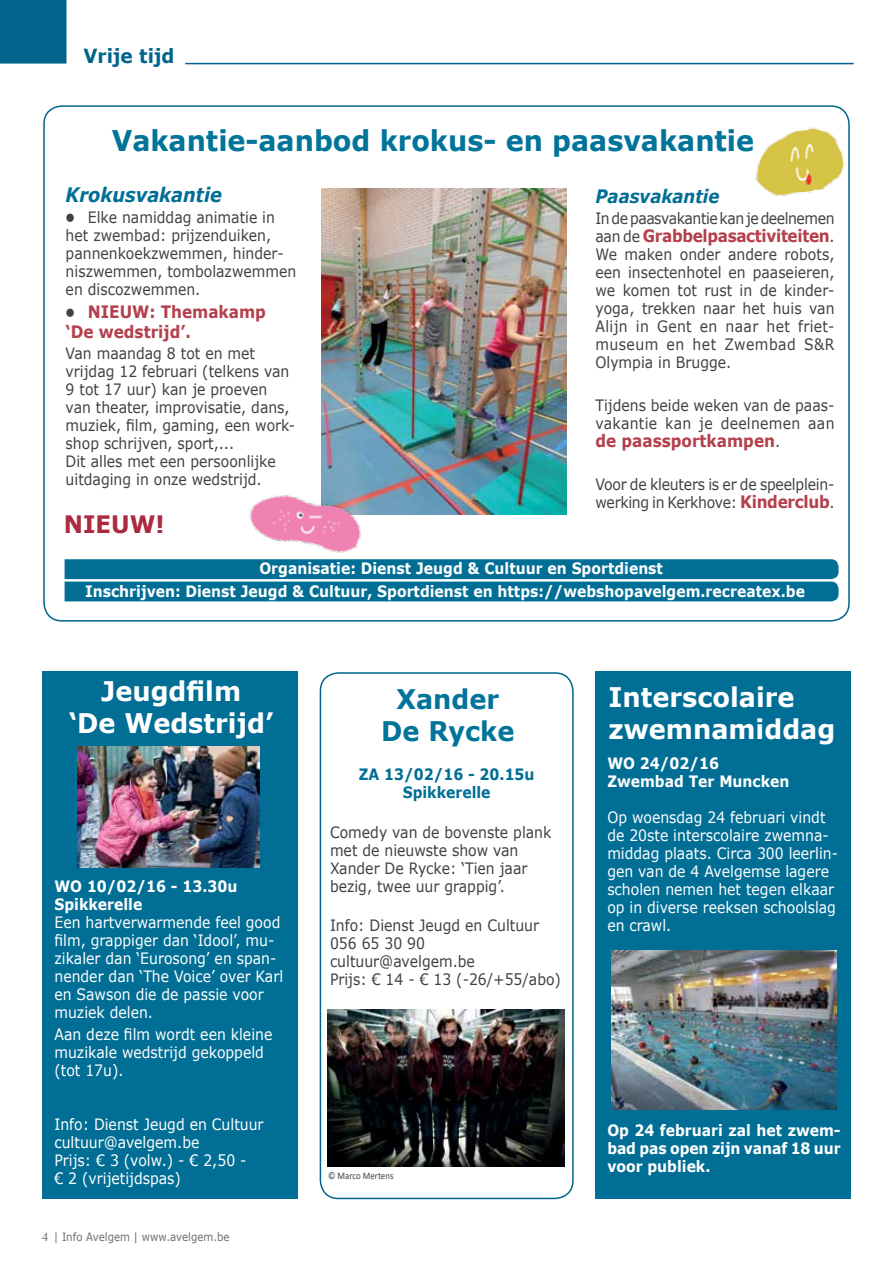
<style>
.page{position:relative;width:893px;height:1263px;background:#fff}
.page>*{position:absolute;margin:0;border:0;box-sizing:border-box;transform-origin:0 0}
.t1{font:700 28.5px "Verdana";color:#007499;scale:.95 1}
.t2{font:700 27px/32.4px "Verdana";color:#fff;text-align:center;scale:.95 1}
.t3{font:700 27px/32.4px "Verdana";color:#007499;text-align:center;scale:.95 1}
.t4{font:700 24px "Verdana";color:#ac2a40;scale:.95 1}
.t5{font:italic 700 19.95px "Verdana";color:#006e95;scale:.89 1}
.t6{font:700 19.5px "Verdana";color:#00648b;scale:.95 1}
.t7{font:italic 700 18.6px "Verdana";color:#006e95;scale:.89 1}
.t8{font:700 17.1px/19.5px "Verdana";color:#b4404c;scale:.89 1}
.t9{font:700 17.1px "Verdana";letter-spacing:-.02em;color:#b4404c;scale:.89 1}
.t10{font:15.6px/18px "Verdana";color:#414042;scale:.89 1}
.t11{font:15.6px/18px "Verdana";color:#fff;scale:.89 1}
.t12{font:700 15.6px/18px "Verdana";color:#fff;scale:.89 1}
.t13{font:15.6px "Verdana";letter-spacing:-.03em;color:#414042;scale:.89 1}
.t14{font:700 15.6px/18px "Verdana";color:#006e95;text-align:center;scale:.89 1}
.t15{font:11.4px "Verdana";color:#6d6e71;scale:.89 1}
.t16{font:10.05px "Calibri";color:#414042;scale:.89 1}
.s1{color:#414042}
.s2{font-weight:400;font-size:15.6px;color:#414042}
.s3{font-weight:700;font-size:17.1px;color:#b4404c}
.s4{font-family:"Times New Roman";font-size:12px}
</style>
<div class="page">
<div style="left:0;top:0;width:66px;height:64px;background:#00648b"></div>
<hr style="left:185px;top:63px;width:669px;height:1px;background:#00648b">
<svg style="left:65px;top:559px;width:773px;height:42px;background:#11789c"></svg>
<img style="left:322px;top:188px;width:245px;height:326px">
<img style="left:236px;top:480px;width:161px;height:92px">
<img style="left:756px;top:119px;width:94px;height:83px">
<div style="left:43px;top:671px;width:255px;height:528px;background:#006e95"></div>
<img style="left:77px;top:747px;width:182px;height:121px">
<div style="left:320px;top:672px;width:254px;height:527px;border:2px solid #00648b;border-radius:18px"></div>
<img style="left:327px;top:1009px;width:237px;height:158px">
<div style="left:595px;top:671px;width:255px;height:528px;background:#006e95"></div>
<img style="left:611px;top:951px;width:225px;height:158px">
<p class="t6" style="left:83px;top:42px;width:97px">Vrije tijd</p>
<h1 class="t1" style="left:112px;top:120px;width:678px">Vakantie-aanbod krokus- en paasvakantie</h1>
<p class="t5" style="left:66px;top:181px;width:177px">Krokusvakantie</p>
<p class="t10" style="left:66px;top:209px;width:261px">● Elke namiddag animatie in het zwembad: prijzenduiken, pannenkoekzwemmen, hinder&shy;niszwemmen, tombolazwemmen en discozwemmen.</p>
<p class="t8" style="left:66px;top:302px;width:227px"><span class="s1">●</span> NIEUW: Themakamp ‘De wedstrijd’.</p>
<p class="t10" style="left:66px;top:344px;width:259px">Van maandag 8 tot en met vrijdag 12 februari (telkens van<br>9 tot 17 uur) kan je proeven van theater, improvisatie, dans, muziek, film, gaming, een work&shy;shop schrijven, sport,...<br>Dit alles met een persoonlijke uitdaging in onze wedstrijd.</p>
<p class="t7" style="left:595px;top:183px;width:141px">Paasvakantie</p>
<p class="t13" style="left:595px;top:208px;width:270px">In de paasvakantie kan je deelnemen</p>
<p class="t9" style="left:595px;top:224px;width:270px"><span class="s2">aan de</span> Grabbelpasactiviteiten<span class="s2">.</span></p>
<p class="t10" style="left:595px;top:246px;width:270px;text-align:justify">We maken onder andere robots, een insectenhotel en paaseieren, we komen tot rust in de kinder&shy;yoga, trekken naar het huis van Alijn in Gent en naar het friet&shy;museum en het Zwembad S&amp;R Olympia in Brugge.</p>
<p class="t10" style="left:595px;top:396px;width:270px">Tijdens beide weken van de paas&shy;vakantie kan je deelnemen aan</p>
<p class="t8" style="left:595px;top:431px;width:209px">de paassportkampen<span class="s2">.</span></p>
<p class="t10" style="left:595px;top:475px;width:270px">Voor de kleuters is er de speelplein&shy;werking in Kerkhove: <span class="s3">Kinderclub</span>.</p>
<h3 class="t4" style="left:64px;top:507px;width:108px">NIEUW!</h3>
<p class="t12" style="left:259px;top:559px;width:455px">Organisatie: Dienst Jeugd &amp; Cultuur en Sportdienst</p>
<p class="t12" style="left:85px;top:582px;width:810px">Inschrijven: Dienst Jeugd &amp; Cultuur, Sportdienst en https://webshopavelgem.recreatex.be</p>
<h2 class="t2" style="left:69px;top:674px;width:217px">Jeugdfilm<br>‘De Wedstrijd’</h2>
<p class="t12" style="left:54px;top:877px;width:207px">WO 10/02/16 - 13.30u<br>Spikkerelle</p>
<p class="t11" style="left:54px;top:913px;width:258px">Een hartverwarmende feel good film, grappiger dan ‘Idool’, mu&shy;zikaler dan ‘Eurosong’ en span&shy;nender dan ‘The Voice’ over Karl en Sawson die de passie voor muziek delen.</p>
<p class="t11" style="left:54px;top:1025px;width:246px">Aan deze film wordt een kleine muzikale wedstrijd gekoppeld (tot 17u).</p>
<p class="t11" style="left:54px;top:1115px;width:236px">Info: Dienst Jeugd en Cultuur cultuur@avelgem.be<br>Prijs: € 3 (volw.) - € 2,50 -<br>€ 2 (vrijetijdspas)</p>
<p class="t15" style="left:42px;top:1229px;width:212px"><span class="s4">4</span> | Info Avelgem | www.avelgem.be</p>
<h2 class="t3" style="left:381px;top:682px;width:142px">Xander<br>De Rycke</h2>
<p class="t14" style="left:359px;top:765px;width:199px">ZA 13/02/16 - 20.15u<br>Spikkerelle</p>
<p class="t10" style="left:330px;top:823px;width:250px">Comedy van de bovenste plank met de nieuwste show van<br>Xander De Rycke: ‘Tien jaar bezig, twee uur grappig’.</p>
<p class="t10" style="left:330px;top:916px;width:261px">Info: Dienst Jeugd en Cultuur<br>056 65 30 90 cultuur@avelgem.be<br>Prijs: € 14 - € 13 (-26/+55/abo)</p>
<p class="t16" style="left:328px;top:1169px;width:75px">© Marco Mertens</p>
<h2 class="t2" style="left:608px;top:680px;width:240px;text-align:left">Interscolaire zwemnamiddag</h2>
<p class="t12" style="left:607px;top:754px;width:206px">WO 24/02/16<br>Zwembad Ter Muncken</p>
<p class="t11" style="left:607px;top:808px;width:261px">Op woensdag 24 februari vindt de 20ste interscolaire zwemna&shy;middag plaats. Circa 300 leerlin&shy;gen van de 4 Avelgemse lagere scholen nemen het tegen elkaar op in diverse reeksen schoolslag en crawl.</p>
<p class="t12" style="left:607px;top:1121px;width:264px;text-align:justify">Op 24 februari zal het zwem&shy;bad pas open zijn vanaf 18 uur voor publiek.</p>
</div>
